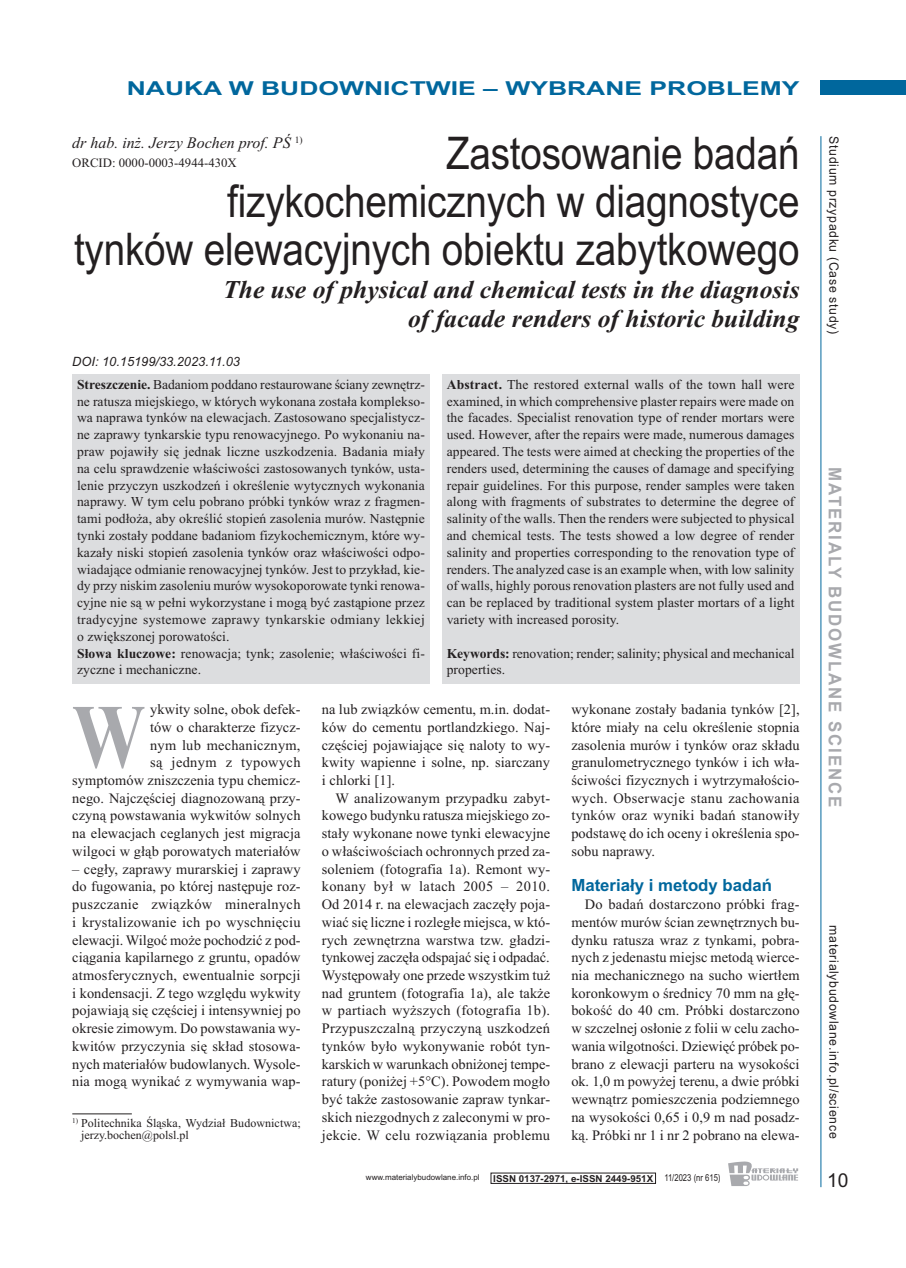
<style>
.page{position:relative;width:906px;height:1268px;background:#fff}
.page>*{position:absolute;margin:0;border:0;box-sizing:border-box;transform-origin:0 0}
.t1{font:700 91.05px "Times New Roman";color:#a8a9ad;scale:.8 1}
.t2{font:45px/48px "Arial";letter-spacing:-.005em;color:#231f20;text-align:right;scale:.86 1}
.t3{font:italic 700 25.65px/28.7px "Times New Roman";color:#231f20;text-align:right}
.t4{font:700 19.2px "Arial";color:#00679d;scale:1.38 1}
.t5{font:19.2px "Arial";color:#231f20}
.t6{font:700 17.55px "Arial";letter-spacing:.11em;color:#a8a9ad;scale:.96 1}
.t7{font:700 16.8px "Arial";color:#00679d}
.t8{font:italic 16.05px "Times New Roman";color:#231f20}
.t9{font:14.4px/17.7px "Times New Roman";letter-spacing:.005em;color:#231f20;text-align:justify}
.t10{font:13.65px/16.8px "Times New Roman";letter-spacing:.005em;color:#231f20}
.t11{font:12.75px "Arial";letter-spacing:.055em;color:#231f20;scale:.96 1}
.t12{font:italic 12.75px "Arial";color:#231f20}
.t13{font:12.75px "Times New Roman";color:#231f20}
.t14{font:12px/12.8px "Times New Roman";letter-spacing:.005em;color:#231f20}
.t15{font:700 9.6px "Arial";color:#231f20}
.t16{font:7.95px "Arial";color:#231f20}
.s1{font-weight:700}
.s2{font-weight:400}
</style>
<div class="page">
<div style="left:821px;top:81px;width:85px;height:14px;background:#00679d"></div>
<hr style="left:820px;top:136px;width:1px;height:1050px;background:#00679d">
<svg style="left:728px;top:1161px;width:70px;height:24px"></svg>
<hr style="left:72px;top:1113px;width:60px;height:1px;background:#231f20">
<div style="left:72px;top:374px;width:357px;height:309px;background:#dcdddf"></div>
<div style="left:442px;top:373px;width:357px;height:310px;background:#dcdddf"></div>
<h3 class="t4" style="left:127px;top:77px;width:489px">NAUKA W BUDOWNICTWIE – WYBRANE PROBLEMY</h3>
<p class="t8" style="left:72px;top:133px;width:232px">dr hab. inż. Jerzy Bochen prof. PŚ <sup>1)</sup></p>
<p class="t13" style="left:72px;top:155px;width:166px">ORCID: 0000-0003-4944-430X</p>
<h2 class="t2" style="left:74px;top:129px;width:845px">Zastosowanie badań<br>fizykochemicznych w diagnostyce<br>tynków elewacyjnych obiektu zabytkowego</h2>
<h3 class="t3" style="left:223px;top:275px;width:578px">The use of physical and chemical tests in the diagnosis of facade renders of historic building</h3>
<p class="t12" style="left:72px;top:354px;width:169px">DOI: 10.15199/33.2023.11.03</p>
<p class="t10" style="left:77px;top:375px;width:349px"><span class="s1">Streszczenie.</span> Badaniom poddano restaurowane ściany zewnętrz&shy;ne ratusza miejskiego, w których wykonana została komplekso&shy;wa naprawa tynków na elewacjach. Zastosowano specjalistycz&shy;ne zaprawy tynkarskie typu renowacyjnego. Po wykonaniu na&shy;praw pojawiły się jednak liczne uszkodzenia. Badania miały na celu sprawdzenie właściwości zastosowanych tynków, usta&shy;lenie przyczyn uszkodzeń i określenie wytycznych wykonania naprawy. W tym celu pobrano próbki tynków wraz z fragmen&shy;tami podłoża, aby określić stopień zasolenia murów. Następnie tynki zostały poddane badaniom fizykochemicznym, które wy&shy;kazały niski stopień zasolenia tynków oraz właściwości odpo&shy;wiadające odmianie renowacyjnej tynków. Jest to przykład, kie&shy;dy przy niskim zasoleniu murów wysokoporowate tynki renowa&shy;cyjne nie są w pełni wykorzystane i mogą być zastąpione przez tradycyjne systemowe zaprawy tynkarskie odmiany lekkiej o zwiększonej porowatości.<br><span class="s1">Słowa kluczowe:</span> renowacja; tynk; zasolenie; właściwości fi&shy;zyczne i mechaniczne.</p>
<p class="t10" style="left:447px;top:375px;width:349px;text-align:justify"><span class="s1">Abstract.</span> The restored external walls of the town hall were examined, in which comprehensive plaster repairs were made on the facades. Specialist renovation type of render mortars were used. However, after the repairs were made, numerous damages appeared. The tests were aimed at checking the properties of the renders used, determining the causes of damage and specifying repair guidelines. For this purpose, render samples were taken along with fragments of substrates to determine the degree of salinity of the walls. Then the renders were subjected to physical and chemical tests. The tests showed a low degree of render salinity and properties corresponding to the renovation type of renders. The analyzed case is an example when, with low salinity of walls, highly porous renovation plasters are not fully used and can be replaced by traditional system plaster mortars of a light variety with increased porosity.</p>
<p class="t10" style="left:447px;top:644px;width:349px"><span class="s1">Keywords:</span> renovation; render; salinity; physical and mechanical properties.</p>
<p class="t9" style="left:72px;top:700px;width:230px;text-align:right">ykwity solne, obok defek-<br>tów o charakterze fizycz-<br>nym lub mechanicznym,<br>są jednym z typowych<br>symptomów zniszczenia typu chemicz&shy;nego. Najczęściej diagnozowaną przy&shy;czyną powstawania wykwitów solnych na elewacjach ceglanych jest migracja wilgoci w głąb porowatych materiałów</p>
<p class="t9" style="left:72px;top:859px;width:230px">– cegły, zaprawy murarskiej i zaprawy do fugowania, po której następuje roz&shy;puszczanie związków mineralnych i krystalizowanie ich po wyschnięciu elewacji. Wilgoć może pochodzić z pod&shy;ciągania kapilarnego z gruntu, opadów atmosferycznych, ewentualnie sorpcji i kondensacji. Z tego względu wykwity pojawiają się częściej i intensywniej po okresie zimowym. Do powstawania wy&shy;kwitów przyczynia się skład stosowa&shy;nych materiałów budowlanych. Wysole&shy;nia mogą wynikać z wymywania wap-</p>
<h1 class="t1" style="left:72px;top:682px;width:92px">W</h1>
<p class="t14" style="left:81px;top:1115px;width:221px;text-indent:-9px"><sup>1)</sup> Politechnika Śląska, Wydział Budownictwa; jerzy.bochen@polsl.pl</p>
<p class="t9" style="left:322px;top:700px;width:230px">na lub związków cementu, m.in. dodat&shy;ków do cementu portlandzkiego. Naj&shy;częściej pojawiające się naloty to wy&shy;kwity wapienne i solne, np. siarczany i chlorki [1].</p>
<p class="t9" style="left:322px;top:788px;width:230px;text-indent:13px">W analizowanym przypadku zabyt&shy;kowego budynku ratusza miejskiego zo&shy;stały wykonane nowe tynki elewacyjne o właściwościach ochronnych przed za&shy;soleniem (fotografia 1a). Remont wy&shy;konany był w latach 2005 – 2010.<br>Od 2014 r. na elewacjach zaczęły poja&shy;wiać się liczne i rozległe miejsca, w któ&shy;rych zewnętrzna warstwa tzw. gładzi&shy;tynkowej zaczęła odspajać się i odpadać.<br>Występowały one przede wszystkim tuż nad gruntem (fotografia 1a), ale także w partiach wyższych (fotografia 1b).<br>Przypuszczalną przyczyną uszkodzeń tynków było wykonywanie robót tyn&shy;karskich w warunkach obniżonej tempe&shy;ratury (poniżej +5°C). Powodem mogło być także zastosowanie zapraw tynkar&shy;skich niezgodnych z zaleconymi w pro&shy;jekcie. W celu rozwiązania problemu</p>
<p class="t9" style="left:571px;top:700px;width:230px">wykonane zostały badania tynków [2], które miały na celu określenie stopnia zasolenia murów i tynków oraz składu granulometrycznego tynków i ich wła&shy;ściwości fizycznych i wytrzymałościo&shy;wych. Obserwacje stanu zachowania tynków oraz wyniki badań stanowiły podstawę do ich oceny i określenia spo&shy;sobu naprawy.</p>
<p class="t7" style="left:571px;top:875px;width:202px">Materiały i metody badań</p>
<p class="t9" style="left:571px;top:895px;width:230px;text-indent:14px">Do badań dostarczono próbki frag&shy;mentów murów ścian zewnętrznych bu&shy;dynku ratusza wraz z tynkami, pobra&shy;nych z jedenastu miejsc metodą wierce&shy;nia mechanicznego na sucho wiertłem koronkowym o średnicy 70 mm na głę&shy;bokość do 40 cm. Próbki dostarczono w szczelnej osłonie z folii w celu zacho&shy;wania wilgotności. Dziewięć próbek po&shy;brano z elewacji parteru na wysokości ok. 1,0 m powyżej terenu, a dwie próbki wewnątrz pomieszczenia podziemnego na wysokości 0,65 i 0,9 m nad posadz&shy;ką. Próbki nr 1 i nr 2 pobrano na elewa-</p>
<p class="t16" style="left:366px;top:1172px;width:115px">www.materialybudowlane.info.pl</p>
<p class="t15" style="left:493px;top:1172px;width:229px">ISSN 0137-2971, e-ISSN 2449-951X <span class="s2">11/2023 (nr 615)</span></p>
<p class="t11" style="left:841px;top:136px;width:208px;rotate:90deg">Studium przypadku (Case study)</p>
<p class="t6" style="left:845px;top:467px;width:356px;rotate:90deg">MATERIALY BUDOWLANE SCIENCE</p>
<p class="t11" style="left:841px;top:925px;width:223px;rotate:90deg">materialybudowlane.info.pl/science</p>
<h3 class="t5" style="left:827px;top:1168px;width:23px">10</h3>
</div>
